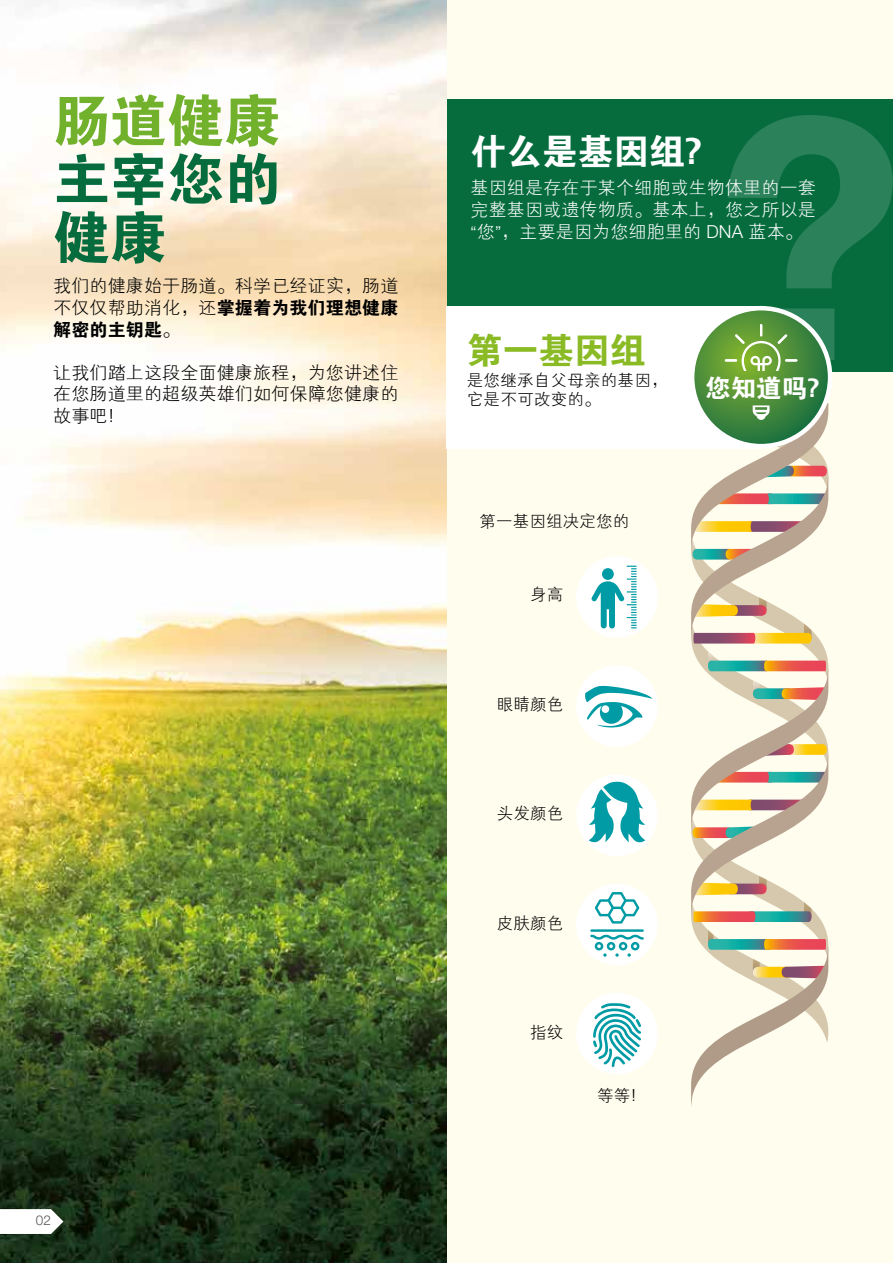
<style>
.page{position:relative;width:893px;height:1263px;background:#fffdee}
.page>*{position:absolute;margin:0;border:0;box-sizing:border-box;transform-origin:0 0}
.t1{font:57px/58.5px "FZDHTK GBK1 0";color:#066c3e}
.t2{font:57px "FZDHTK GBK1 0";color:#71b12c}
.t3{font:36px "FZDHTK GBK1 0";letter-spacing:-.01em;color:#fff}
.t4{font:36px "FZDHTK GBK1 0";letter-spacing:-.01em;color:#8aba24}
.t5{font:25.5px "FZDHTK GBK1 0";color:#fff}
.t6{font:18px/21.6px "FZXH1 K GBK1 0";letter-spacing:.01em;color:#000;text-align:justify}
.t7{font:18px/21.6px "FZXH1 K GBK1 0";letter-spacing:.01em;color:#fff;text-align:justify}
.t8{font:18px/21.6px "FZDHTK GBK1 0";letter-spacing:.01em;color:#000}
.t9{font:16.5px/19.8px "FZXH1 K GBK1 0";letter-spacing:.01em;color:#000}
.t10{font:300 13.5px "Helvetica Neue LT Std";color:#575756}
.s1{font-family:"FZXH1 K GBK1 0"}
.s2{font-family:"Helvetica Neue LT Std";font-weight:300;font-size:16.5px}
.s3{font-family:"Helvetica Neue LT Std";font-weight:300}
</style>
<div class="page">
<div style="left:446px;top:99px;width:447px;height:273px;background:#066c3e"></div>
<img style="left:0;top:0;width:446px;height:1263px">
<div style="left:446px;top:306px;width:315px;height:142px;background:#fff"></div>
<svg style="left:692px;top:308px;width:138px;height:138px;background:#5b9743"></svg>
<svg style="left:725px;top:115px;width:168px;height:256px"></svg>
<div style="left:576px;top:556px;width:82px;height:82px;background:#fff;border-radius:50%"></div>
<div style="left:576px;top:774px;width:82px;height:82px;background:#fff;border-radius:50%"></div>
<div style="left:576px;top:993px;width:82px;height:81px;background:#fff;border-radius:50%"></div>
<div style="left:576px;top:665px;width:82px;height:82px;background:#fff;border-radius:50%"></div>
<div style="left:576px;top:883px;width:82px;height:82px;background:#fff;border-radius:50%"></div>
<svg style="left:585px;top:404px;width:243px;height:702px"></svg>
<svg style="left:0;top:1209px;width:63px;height:25px;background:#e8eae8"></svg>
<h1 class="t2" style="left:53px;top:90px;width:229px">肠道健康</h1>
<h1 class="t1" style="left:53px;top:152px;width:229px">主宰您的健康</h1>
<p class="t6" style="left:53px;top:276px;width:347px">我们的健康始于肠道。科学已经证实，肠道</p>
<p class="t8" style="left:53px;top:297px;width:347px"><span class="s1">不仅仅帮助消化，还</span>掌握着为我们理想健康解密的主钥匙<span class="s1">。</span></p>
<p class="t6" style="left:53px;top:362px;width:347px">让我们踏上这段全面健康旅程，为您讲述住在您肠道里的超级英雄们如何保障您健康的故事吧!</p>
<p class="t10" style="left:36px;top:1212px;width:17px">02</p>
<h2 class="t3" style="left:471px;top:132px;width:233px">什么是基因组?</h2>
<p class="t7" style="left:471px;top:178px;width:347px">基因组是存在于某个细胞或生物体里的一套完整基因或遗传物质。基本上，您之所以是<span class="s2">“</span>您<span class="s2">”</span>，主要是因为您细胞里的 <span class="s3">DNA</span> 蓝本。</p>
<h2 class="t4" style="left:467px;top:331px;width:180px">第一基因组</h2>
<p class="t9" style="left:467px;top:370px;width:202px">是您继承自父母亲的基因，它是不可改变的。</p>
<p class="t9" style="left:479px;top:511px;width:151px">第一基因组决定您的</p>
<p class="t9" style="left:530px;top:585px;width:35px">身高</p>
<p class="t9" style="left:497px;top:695px;width:68px">眼睛颜色</p>
<p class="t9" style="left:497px;top:804px;width:68px">头发颜色</p>
<p class="t9" style="left:497px;top:914px;width:68px">皮肤颜色</p>
<p class="t9" style="left:530px;top:1023px;width:35px">指纹</p>
<p class="t9" style="left:597px;top:1086px;width:41px">等等!</p>
<h3 class="t5" style="left:705px;top:374px;width:116px">您知道吗?</h3>
</div>
